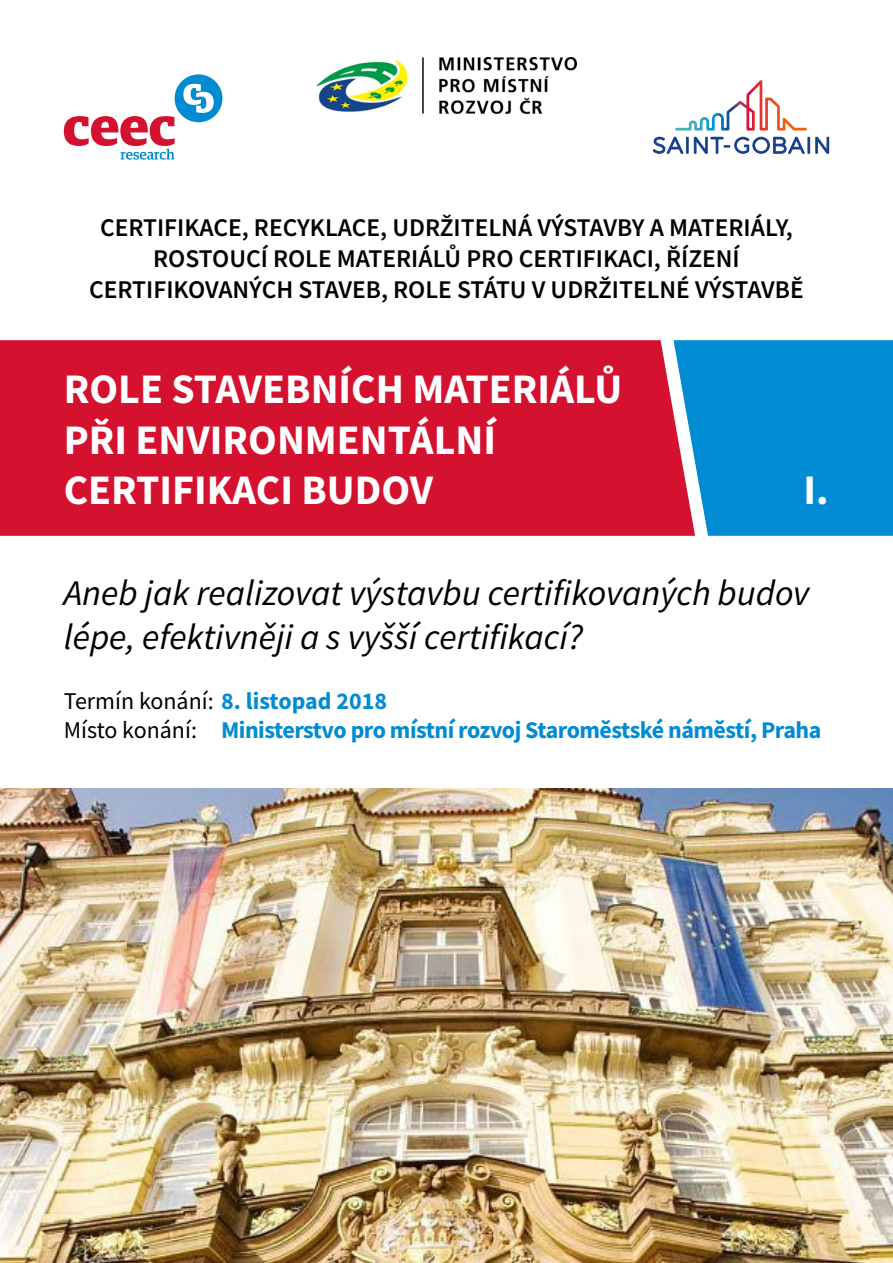
<style>
.page{position:relative;width:893px;height:1263px;background:#fff}
.page>*{position:absolute;margin:0;border:0;box-sizing:border-box;transform-origin:0 0}
.t1{font:700 42px/50.4px "Source Sans Pro";color:#fff}
.t2{font:italic 36px/43.2px "Source Sans Pro";color:#000}
.t3{font:600 25.5px/30.6px "Source Sans Pro";color:#000;text-align:center}
.t4{font:700 24px/28.8px "Source Sans Pro";letter-spacing:-.02em;color:#008bd2}
.s1{font-weight:400;color:#000}
</style>
<div class="page">
<div style="left:695px;top:340px;width:198px;height:196px;background:#008bd2"></div>
<div style="left:0;top:340px;width:695px;height:196px;background:#d51130"></div>
<svg style="left:653px;top:137px;width:30px;height:17px"></svg>
<hr style="left:686px;top:137px;width:3px;height:17px;background:#17428b">
<svg style="left:694px;top:137px;width:111px;height:17px"></svg>
<hr style="left:807px;top:137px;width:3px;height:17px;background:#17428b">
<svg style="left:815px;top:137px;width:14px;height:17px"></svg>
<svg style="left:675px;top:80px;width:132px;height:51px"></svg>
<div style="left:175px;top:74px;width:47px;height:48px;background:#008bd2;border-radius:50%"></div>
<svg style="left:64px;top:116px;width:111px;height:44px"></svg>
<svg style="left:183px;top:84px;width:31px;height:29px"></svg>
<img style="left:316px;top:57px;width:261px;height:56px">
<img style="left:0;top:789px;width:893px;height:474px">
<p class="t3" style="left:89px;top:212px;width:716px">CERTIFIKACE, RECYKLACE, UDRŽITELNÁ VÝSTAVBY A MATERIÁLY,<br>ROSTOUCÍ ROLE MATERIÁLŮ PRO CERTIFIKACI, ŘÍZENÍ<br>CERTIFIKOVANÝCH STAVEB, ROLE STÁTU V UDRŽITELNÉ VÝSTAVBĚ</p>
<h1 class="t1" style="left:64px;top:364px;width:560px">ROLE STAVEBNÍCH MATERIÁLŮ<br>PŘI ENVIRONMENTÁLNÍ<br>CERTIFIKACI BUDOV</h1>
<h1 class="t1" style="left:804px;top:464px;width:27px">I.</h1>
<h2 class="t2" style="left:64px;top:571px;width:747px">Aneb jak realizovat výstavbu certifikovaných budov lépe, efektivněji a s vyšší certifikací?</h2>
<p class="t4" style="left:64px;top:686px;width:759px"><span class="s1">Termín konání:</span> 8. listopad 2018<br><span class="s1">Místo konání:</span> Ministerstvo pro místní rozvoj Staroměstské náměstí, Praha</p>
</div>
